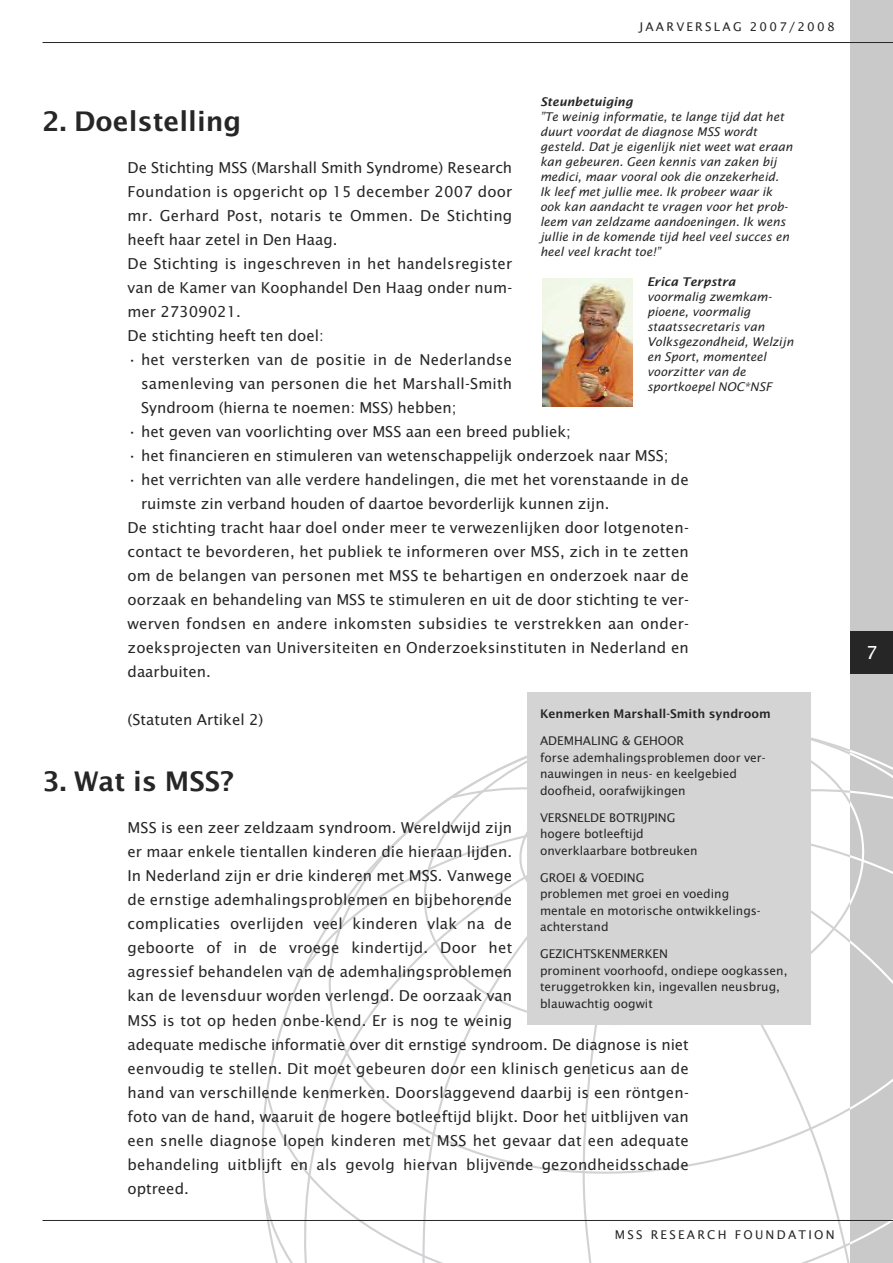
<style>
.page{position:relative;width:893px;height:1263px;background:#fff}
.page>*{position:absolute;margin:0;border:0;box-sizing:border-box;transform-origin:0 0}
.t1{font:600 27px "Lucida Sans";color:#272627}
.t2{font:18px "Lucida Sans";color:#fff}
.t3{font:15px/24px "Lucida Sans";letter-spacing:.01em;color:#272627}
.t4{font:italic 12px/15px "Lucida Sans";color:#272627}
.t5{font:12px/16.5px "Lucida Sans";color:#272627}
.t6{font:12px "Lucida Sans";letter-spacing:.19em;color:#272627}
.t7{font:600 12px "Lucida Sans";color:#272627}
.t8{font:italic 600 12px "Lucida Sans";color:#272627}
</style>
<div class="page">
<div style="left:850px;top:0;width:43px;height:1263px;background:#c9c9c9"></div>
<div style="left:850px;top:631px;width:43px;height:43px;background:#272627"></div>
<hr style="left:43px;top:42px;width:850px;height:1px;background:#272627">
<svg style="left:275px;top:975px;width:36px;height:288px"></svg>
<svg style="left:311px;top:737px;width:582px;height:526px"></svg>
<hr style="left:43px;top:1220px;width:850px;height:1px;background:#272627">
<img style="left:542px;top:278px;width:90px;height:128px">
<div style="left:527px;top:693px;width:284px;height:332px;background:#d4d4d4"></div>
<p class="t6" style="left:639px;top:19px;width:197px">JAARVERSLAG 2007/2008</p>
<p class="t8" style="left:540px;top:95px;width:94px">Steunbetuiging</p>
<p class="t4" style="left:540px;top:110px;width:254px">”Te weinig informatie, te lange tijd dat het duurt voordat de diagnose MSS wordt gesteld. Dat je eigenlijk niet weet wat eraan kan gebeuren. Geen kennis van zaken bij medici, maar vooral ook die onzekerheid.<br>Ik leef met jullie mee. Ik probeer waar ik ook kan aandacht te vragen voor het prob&shy;leem van zeldzame aandoeningen. Ik wens jullie in de komende tijd heel veel succes en heel veel kracht toe!”</p>
<p class="t8" style="left:647px;top:275px;width:90px">Erica Terpstra</p>
<p class="t4" style="left:647px;top:290px;width:148px">voormalig zwemkam&shy;pioene, voormalig staatssecretaris van<br>Volksgezondheid, Welzijn en Sport, momenteel voorzitter van de sportkoepel NOC*NSF</p>
<h1 class="t1" style="left:43px;top:106px;width:200px">2. Doelstelling</h1>
<p class="t3" style="left:128px;top:156px;width:386px">De Stichting MSS (Marshall Smith Syndrome) Research Foundation is opgericht op 15 december 2007 door mr. Gerhard Post, notaris te Ommen. De Stichting heeft haar zetel in Den Haag.<br>De Stichting is ingeschreven in het handelsregister van de Kamer van Koophandel Den Haag onder num&shy;mer 27309021.<br>De stichting heeft ten doel:</p>
<p class="t3" style="left:141px;top:348px;width:373px;text-align:justify;text-indent:-14px">• het versterken van de positie in de Nederlandse samenleving van personen die het Marshall-Smith Syndroom (hierna te noemen: MSS) hebben;</p>
<p class="t3" style="left:128px;top:420px;width:445px">• het geven van voorlichting over MSS aan een breed publiek;</p>
<p class="t3" style="left:128px;top:444px;width:542px">• het financieren en stimuleren van wetenschappelijk onderzoek naar MSS;</p>
<p class="t3" style="left:128px;top:468px;width:563px">• het verrichten van alle verdere handelingen, die met het vorenstaande in de</p>
<p class="t3" style="left:141px;top:492px;width:470px">ruimste zin verband houden of daartoe bevorderlijk kunnen zijn.</p>
<p class="t3" style="left:128px;top:516px;width:563px">De stichting tracht haar doel onder meer te verwezenlijken door lotgenoten-</p>
<p class="t3" style="left:128px;top:540px;width:563px">contact te bevorderen, het publiek te informeren over MSS, zich in te zetten</p>
<p class="t3" style="left:128px;top:564px;width:563px">om de belangen van personen met MSS te behartigen en onderzoek naar de</p>
<p class="t3" style="left:128px;top:588px;width:563px">oorzaak en behandeling van MSS te stimuleren en uit de door stichting te ver-</p>
<p class="t3" style="left:128px;top:612px;width:563px">werven fondsen en andere inkomsten subsidies te verstrekken aan onder-</p>
<p class="t3" style="left:128px;top:636px;width:563px">zoeksprojecten van Universiteiten en Onderzoeksinstituten in Nederland en</p>
<p class="t3" style="left:128px;top:660px;width:85px">daarbuiten.</p>
<p class="t3" style="left:128px;top:708px;width:137px">(Statuten Artikel 2)</p>
<p class="t7" style="left:540px;top:707px;width:232px">Kenmerken Marshall-Smith syndroom</p>
<p class="t5" style="left:540px;top:733px;width:227px">ADEMHALING &amp; GEHOOR<br>forse ademhalingsproblemen door ver&shy;nauwingen in neus- en keelgebied doofheid, oorafwijkingen</p>
<p class="t5" style="left:540px;top:809px;width:159px">VERSNELDE BOTRIJPING hogere botleeftijd onverklaarbare botbreuken</p>
<p class="t5" style="left:540px;top:869px;width:222px">GROEI &amp; VOEDING<br>problemen met groei en voeding mentale en motorische ontwikkelings&shy;achterstand</p>
<p class="t5" style="left:540px;top:946px;width:249px">GEZICHTSKENMERKEN<br>prominent voorhoofd, ondiepe oogkassen, teruggetrokken kin, ingevallen neusbrug, blauwachtig oogwit</p>
<h1 class="t1" style="left:43px;top:766px;width:193px">3. Wat is MSS?</h1>
<p class="t3" style="left:128px;top:816px;width:563px">MSS is een zeer zeldzaam syndroom. Wereldwijd zijn<br>er maar enkele tientallen kinderen die hieraan lijden.<br>In Nederland zijn er drie kinderen met MSS. Vanwege<br>de ernstige ademhalingsproblemen en bijbehorende<br>complicaties overlijden veel kinderen vlak na de<br>geboorte of in de vroege kindertijd. Door het<br>agressief behandelen van de ademhalingsproblemen<br>kan de levensduur worden verlengd. De oorzaak van<br>MSS is tot op heden onbe-kend. Er is nog te weinig<br>adequate medische informatie over dit ernstige syndroom. De diagnose is niet eenvoudig te stellen. Dit moet gebeuren door een klinisch geneticus aan de hand van verschillende kenmerken. Doorslaggevend daarbij is een röntgen&shy;foto van de hand, waaruit de hogere botleeftijd blijkt. Door het uitblijven van een snelle diagnose lopen kinderen met MSS het gevaar dat een adequate behandeling uitblijft en als gevolg hiervan blijvende gezondheidsschade optreed.</p>
<p class="t6" style="left:615px;top:1228px;width:221px">MSS RESEARCH FOUNDATION</p>
<p class="t2" style="left:866px;top:642px;width:13px">7</p>
</div>
